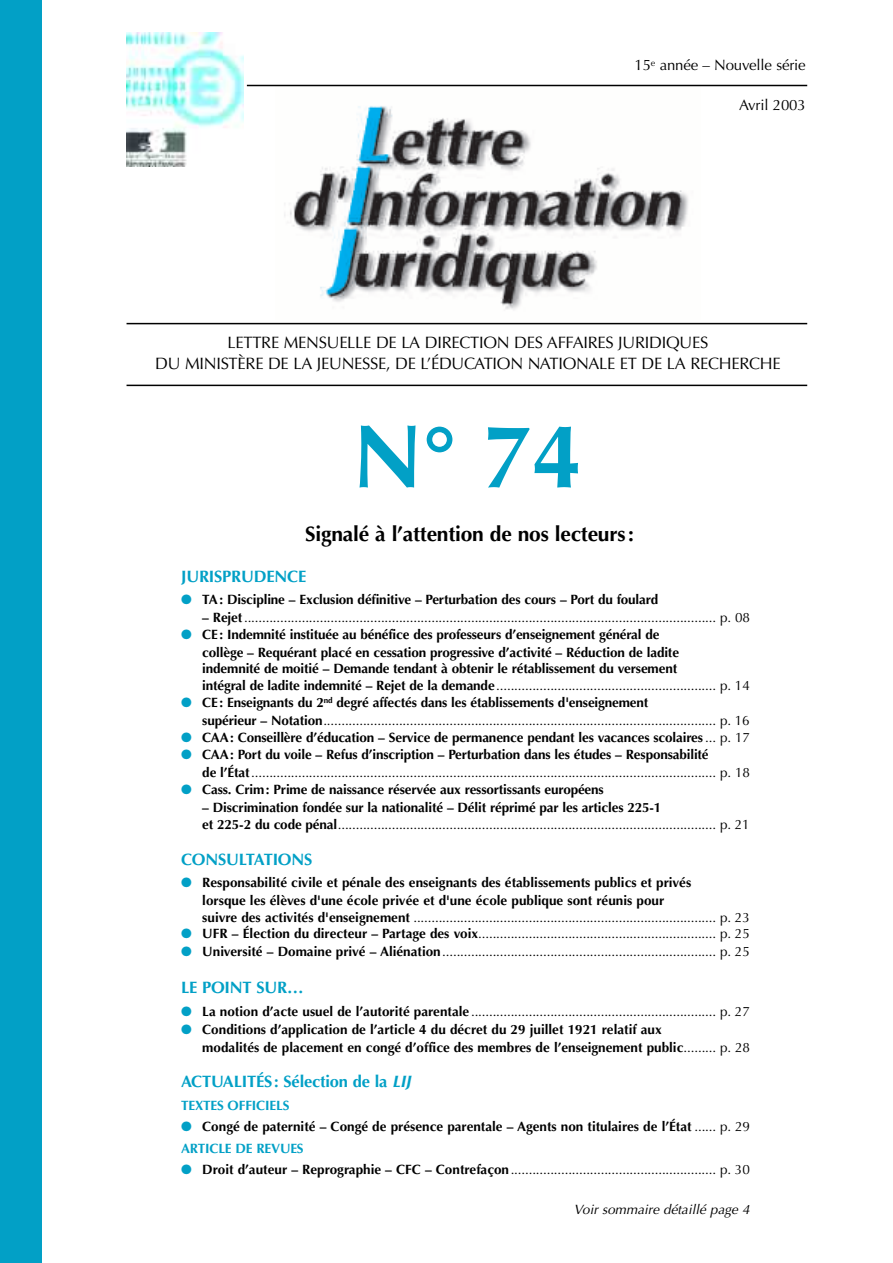
<style>
.page{position:relative;width:893px;height:1263px;background:#fff}
.page>*{position:absolute;margin:0;border:0;box-sizing:border-box;transform-origin:0 0}
.t1{font:700 90px "Optima";color:#02a0c6}
.t2{font:700 21px "Optima";letter-spacing:-.01em;color:#000}
.t3{font:16.5px/20.2px "Optima";letter-spacing:-.015em;color:#000;text-align:center}
.t4{font:700 16.5px "Optima";letter-spacing:-.01em;color:#02a0c6}
.t5{font:15px "Optima";letter-spacing:-.01em;color:#000}
.t6{font:13.5px/17.9px "Optima";letter-spacing:-.01em;color:#000}
.t7{font:700 13.5px/17.1px "Optima";letter-spacing:-.01em;color:#000}
.t8{font:italic 13.5px "Optima";color:#000}
.t9{font:700 13.5px "Optima";letter-spacing:-.01em;color:#02a0c6}
.s1{color:#02a0c6}
.s2{font-weight:700}
.s3{font-weight:400}
.s4{font-style:italic}
</style>
<div class="page">
<div style="left:0;top:0;width:41px;height:1263px;background:#02a0c6"></div>
<hr style="left:126px;top:323px;width:681px;height:1px;background:#000">
<hr style="left:126px;top:385px;width:681px;height:1px;background:#000">
<img style="left:275px;top:86px;width:425px;height:224px">
<hr style="left:247px;top:85px;width:560px;height:1px;background:#000">
<img style="left:126px;top:32px;width:117px;height:134px">
<p class="t5" style="left:634px;top:59px;width:173px">15<sup>e</sup> année – Nouvelle série</p>
<p class="t5" style="left:739px;top:99px;width:68px">Avril 2003</p>
<p class="t3" style="left:155px;top:334px;width:627px">LETTRE MENSUELLE DE LA DIRECTION DES AFFAIRES JURIDIQUES<br>DU MINISTÈRE DE LA JEUNESSE, DE L’ÉDUCATION NATIONALE ET DE LA RECHERCHE</p>
<h1 class="t1" style="left:352px;top:419px;width:231px">N° 74</h1>
<h2 class="t2" style="left:305px;top:525px;width:330px">Signalé à l’attention de nos lecteurs:</h2>
<p class="t4" style="left:181px;top:569px;width:127px">JURISPRUDENCE</p>
<p class="t7" style="left:181px;top:592px;width:478px"><span class="s1">●</span> TA: Discipline – Exclusion définitive – Perturbation des cours – Port du foulard</p>
<p class="t6" style="left:202px;top:610px;width:549px"><span class="s2">– Rejet</span>................................................................................................................................... p. 08</p>
<p class="t7" style="left:202px;top:627px;width:549px;text-indent:-21px"><span class="s1">●</span> CE: Indemnité instituée au bénéfice des professeurs d’enseignement général de<br>collège – Requérant placé en cessation progressive d’activité – Réduction de ladite<br>indemnité de moitié – Demande tendant à obtenir le rétablissement du versement<br>intégral de ladite indemnité – Rejet de la demande<span class="s3">............................................................. p. 14</span></p>
<p class="t6" style="left:202px;top:695px;width:549px;text-indent:-21px"><span class="s1">●</span> <span class="s2">CE: Enseignants du 2</span><sup>nd</sup> <span class="s2">degré affectés dans les établissements d'enseignement<br>supérieur – Notation</span>............................................................................................................. p. 16</p>
<p class="t7" style="left:181px;top:730px;width:570px"><span class="s1">●</span> CAA: Conseillère d’éducation – Service de permanence pendant les vacances scolaires <span class="s3">... p. 17</span></p>
<p class="t6" style="left:202px;top:747px;width:549px;text-indent:-21px"><span class="s1">●</span> <span class="s2">CAA: Port du voile – Refus d’inscription – Perturbation dans les études – Responsabilité<br>de l’État</span>................................................................................................................................. p. 18</p>
<p class="t7" style="left:181px;top:782px;width:424px"><span class="s1">●</span> Cass. Crim: Prime de naissance réservée aux ressortissants européens</p>
<p class="t6" style="left:202px;top:800px;width:549px;line-height:16.8px"><span class="s2">– Discrimination fondée sur la nationalité – Délit réprimé par les articles 225-1<br>et 225-2 du code pénal</span>......................................................................................................... p. 21</p>
<p class="t4" style="left:181px;top:852px;width:133px">CONSULTATIONS</p>
<p class="t7" style="left:202px;top:875px;width:549px;text-indent:-21px"><span class="s1">●</span> Responsabilité civile et pénale des enseignants des établissements publics et privés<br>lorsque les élèves d'une école privée et d'une école publique sont réunis pour<br>suivre des activités d'enseignement <span class="s3">.................................................................................... p. 23</span></p>
<p class="t6" style="left:181px;top:926px;width:570px"><span class="s1">●</span> <span class="s2">UFR – Élection du directeur – Partage des voix</span>.................................................................. p. 25</p>
<p class="t6" style="left:181px;top:944px;width:570px"><span class="s1">●</span> <span class="s2">Université – Domaine privé – Aliénation</span>............................................................................ p. 25</p>
<p class="t4" style="left:181px;top:981px;width:124px">LE POINT SUR…</p>
<p class="t6" style="left:181px;top:1004px;width:570px"><span class="s1">●</span> <span class="s2">La notion d’acte usuel de l’autorité parentale</span> .................................................................... p. 27</p>
<p class="t7" style="left:202px;top:1021px;width:549px;line-height:17.9px;text-indent:-21px"><span class="s1">●</span> Conditions d’application de l’article 4 du décret du 29 juillet 1921 relatif aux<br>modalités de placement en congé d’office des membres de l’enseignement public<span class="s3">......... p. 28</span></p>
<p class="t4" style="left:181px;top:1075px;width:231px">ACTUALITÉS: Sélection de la <span class="s4">LIJ</span></p>
<p class="t9" style="left:181px;top:1100px;width:110px">TEXTES OFFICIELS</p>
<p class="t7" style="left:181px;top:1116px;width:570px;line-height:22.2px"><span class="s1">●</span> Congé de paternité – Congé de présence parentale – Agents non titulaires de l’État <span class="s3">...... p. 29<br></span><span class="s1">ARTICLE DE REVUES</span></p>
<p class="t6" style="left:181px;top:1162px;width:570px"><span class="s1">●</span> <span class="s2">Droit d’auteur – Reprographie – CFC – Contrefaçon</span>......................................................... p. 30</p>
<p class="t8" style="left:574px;top:1204px;width:177px">Voir sommaire détaillé page 4</p>
</div>
